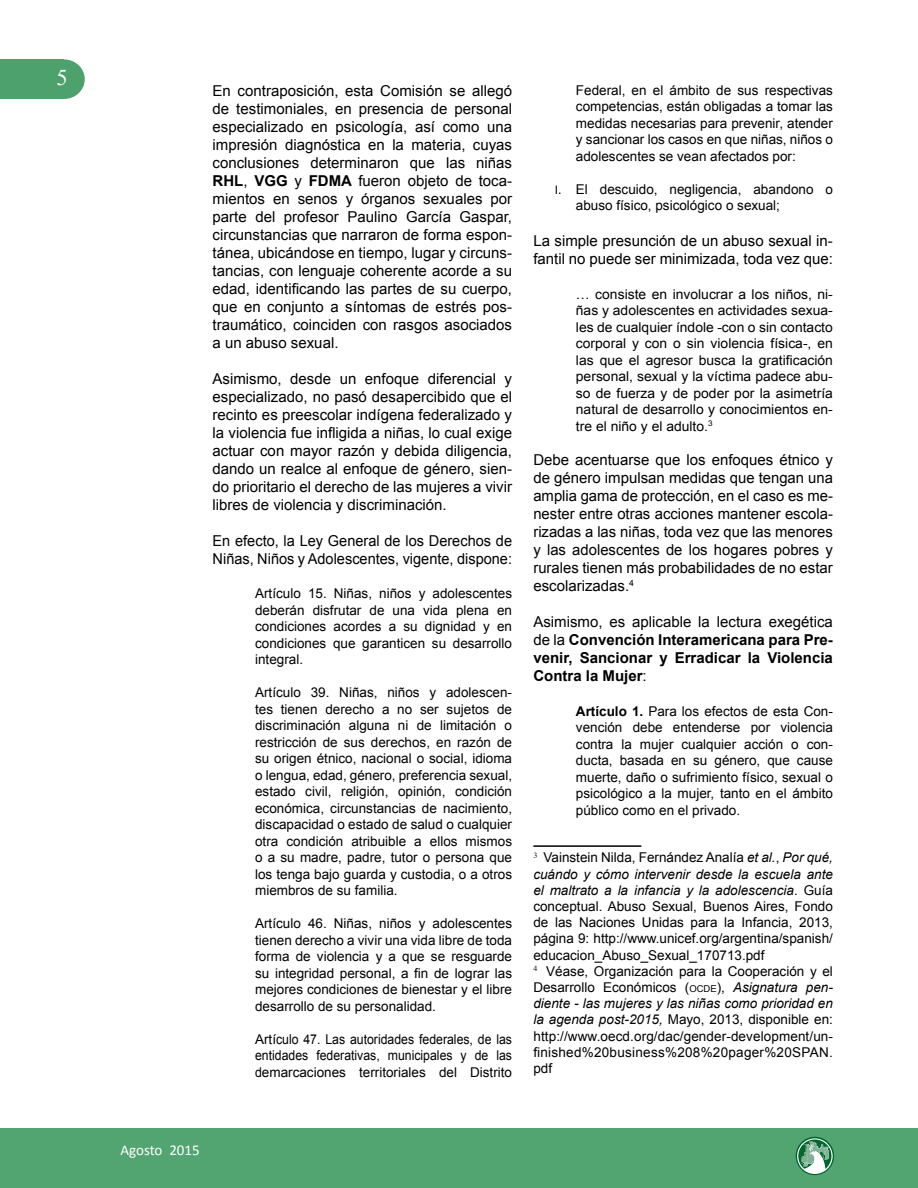
<style>
.page{position:relative;width:918px;height:1188px;background:#fff}
.page>*{position:absolute;margin:0;border:0;box-sizing:border-box;transform-origin:0 0}
.t1{font:22.5px "Times New Roman";color:#fff}
.t2{font:15px/18px "Arial";color:#000;text-align:justify}
.t3{font:700 15px/18px "Arial";color:#000;text-align:justify}
.t4{font:15px "Calibri";color:#fff}
.t5{font:13.5px/16.5px "Arial";color:#000;text-align:justify}
.s1{font-weight:700}
.s2{font-family:"Calibri"}
.s3{font-weight:400}
.s4{font-style:italic}
.s5{font-size:9.45px}
</style>
<div class="page">
<div style="left:0;top:59px;width:64px;height:40px;background:#4da16c"></div>
<div style="left:44px;top:59px;width:41px;height:40px;background:#4da16c;border-radius:50%"></div>
<div style="left:0;top:1128px;width:918px;height:60px;background:#52a470"></div>
<svg style="left:796px;top:1137px;width:38px;height:38px"></svg>
<svg style="left:797px;top:1138px;width:36px;height:36px"></svg>
<svg style="left:798px;top:1140px;width:33px;height:29px"></svg>
<hr style="left:533px;top:845px;width:108px;height:2px;background:#000">
<h1 class="t1" style="left:57px;top:63px;width:13px">5</h1>
<p class="t2" style="left:213px;top:82px;width:301px">En contraposición, esta Comisión se allegó de testimoniales, en presencia de personal especializado en psicología, así como una impresión diagnóstica en la materia, cuyas conclusiones determinaron que las niñas <span class="s1">RHL</span>, <span class="s1">VGG</span> y <span class="s1">FDMA</span> fueron objeto de toca&shy;mientos en senos y órganos sexuales por parte del profesor Paulino García Gaspar, circunstancias que narraron de forma espon&shy;tánea, ubicándose en tiempo, lugar y circuns&shy;tancias, con lenguaje coherente acorde a su edad, identificando las partes de su cuerpo, que en conjunto a síntomas de estrés pos&shy;traumático, coinciden con rasgos asociados a un abuso sexual.</p>
<p class="t2" style="left:213px;top:370px;width:301px">Asimismo, desde un enfoque diferencial y especializado, no pasó desapercibido que el recinto es preescolar indígena federalizado y la violencia fue infligida a niñas, lo cual exige actuar con mayor razón y debida diligencia, dando un realce al enfoque de género, sien&shy;do prioritario el derecho de las mujeres a vivir libres de violencia y discriminación.</p>
<p class="t2" style="left:213px;top:532px;width:301px">En efecto, la Ley General de los Derechos de<br>Niñas, Niños y Adolescentes, vigente, dispone:</p>
<p class="t5" style="left:255px;top:586px;width:259px">Artículo 15. Niñas, niños y adolescentes deberán disfrutar de una vida plena en condiciones acordes a su dignidad y en condiciones que garanticen su desarrollo integral.</p>
<p class="t5" style="left:255px;top:685px;width:259px">Artículo 39. Niñas, niños y adolescen&shy;tes tienen derecho a no ser sujetos de discriminación alguna ni de limitación o restricción de sus derechos, en razón de su origen étnico, nacional o social, idioma o lengua, edad, género, preferencia sexual, estado civil, religión, opinión, condición económica, circunstancias de nacimiento, discapacidad o estado de salud o cualquier otra condición atribuible a ellos mismos o a su madre, padre, tutor o persona que los tenga bajo guarda y custodia, o a otros miembros de su familia.</p>
<p class="t5" style="left:255px;top:916px;width:259px">Artículo 46. Niñas, niños y adolescentes tienen derecho a vivir una vida libre de toda forma de violencia y a que se resguarde su integridad personal, a fin de lograr las mejores condiciones de bienestar y el libre desarrollo de su personalidad.</p>
<p class="t5" style="left:255px;top:1031px;width:259px">Artículo 47. Las autoridades federales, de las entidades federativas, municipales y de las demarcaciones territoriales del Distrito</p>
<p class="t5" style="left:576px;top:82px;width:259px">Federal, en el ámbito de sus respectivas competencias, están obligadas a tomar las medidas necesarias para prevenir, atender y sancionar los casos en que niñas, niños o adolescentes se vean afectados por:</p>
<p class="t5" style="left:576px;top:181px;width:259px;text-indent:-21px"><span class="s2">I.</span> El descuido, negligencia, abandono o abuso físico, psicológico o sexual;</p>
<p class="t2" style="left:533px;top:232px;width:301px">La simple presunción de un abuso sexual in&shy;fantil no puede ser minimizada, toda vez que:</p>
<p class="t5" style="left:576px;top:286px;width:259px">… consiste en involucrar a los niños, ni&shy;ñas y adolescentes en actividades sexua&shy;les de cualquier índole -con o sin contacto corporal y con o sin violencia física-, en las que el agresor busca la gratificación personal, sexual y la víctima padece abu&shy;so de fuerza y de poder por la asimetría natural de desarrollo y conocimientos en&shy;tre el niño y el adulto.<sup>3</sup></p>
<p class="t2" style="left:533px;top:451px;width:301px">Debe acentuarse que los enfoques étnico y de género impulsan medidas que tengan una amplia gama de protección, en el caso es me&shy;nester entre otras acciones mantener escola&shy;rizadas a las niñas, toda vez que las menores y las adolescentes de los hogares pobres y rurales tienen más probabilidades de no estar escolarizadas.<sup>4</sup></p>
<p class="t3" style="left:533px;top:614px;width:301px"><span class="s3">Asimismo, es aplicable la lectura exegética de la</span> Convención Interamericana para Pre&shy;venir, Sancionar y Erradicar la Violencia Contra la Mujer<span class="s3">:</span></p>
<p class="t5" style="left:576px;top:703px;width:259px"><span class="s1">Artículo 1.</span> Para los efectos de esta Con&shy;vención debe entenderse por violencia contra la mujer cualquier acción o con&shy;ducta, basada en su género, que cause muerte, daño o sufrimiento físico, sexual o psicológico a la mujer, tanto en el ámbito público como en el privado.</p>
<p class="t5" style="left:533px;top:850px;width:301px;text-align:left"><sup>3</sup> Vainstein Nilda, Fernández Analía <span class="s4">et al.</span>, <span class="s4">Por qué, cuándo y cómo intervenir desde la escuela ante el maltrato a la infancia y la adolescencia</span>. Guía conceptual. Abuso Sexual, Buenos Aires, Fondo de las Naciones Unidas para la Infancia, 2013, página 9: http://www.unicef.org/argentina/spanish/ educacion_Abuso_Sexual_170713.pdf<br><sup>4</sup> Véase, Organización para la Cooperación y el Desarrollo Económicos (<span class="s5">OCDE</span>), <span class="s4">Asignatura pen&shy;diente - las mujeres y las niñas como prioridad en la agenda post-2015,</span> Mayo, 2013, disponible en: http://www.oecd.org/dac/gender-development/un&shy;finished%20business%208%20pager%20SPAN. pdf</p>
<p class="t4" style="left:121px;top:1140px;width:81px">Agosto 2015</p>
</div>
